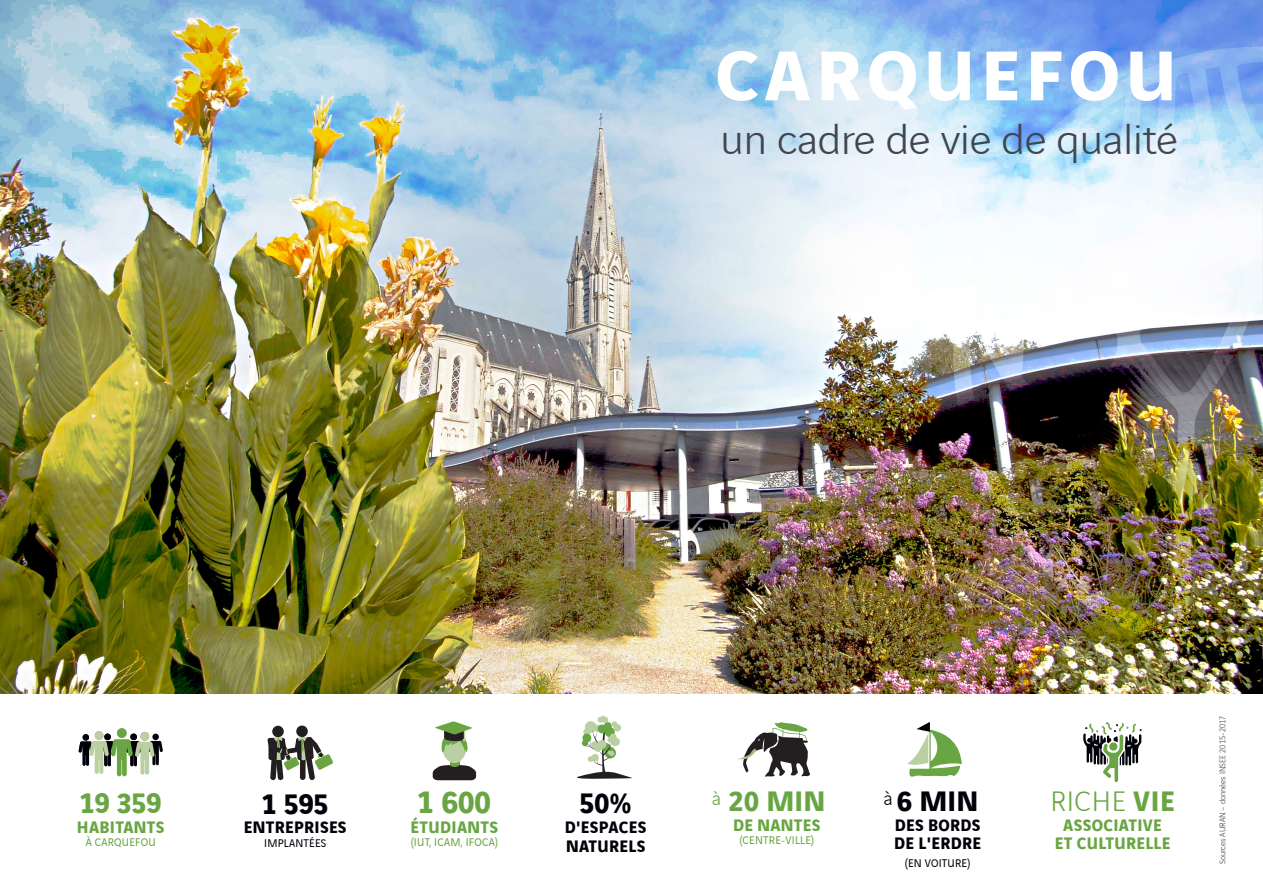
<style>
.page{position:relative;width:1263px;height:893px;background:#fff}
.page>*{position:absolute;margin:0;border:0;box-sizing:border-box;transform-origin:0 0}
.t1{font:700 75px "Vinci Sans";letter-spacing:.07em;color:#fff;scale:1.06 1}
.t2{font:300 45px "Vinci Sans";letter-spacing:-.01em;color:#40454e;scale:1.06 1}
.t3{font:700 32.7px "Vinci Sans";color:#69a643}
.t4{font:700 29.7px "Vinci Sans";color:#010209}
.t5{font:700 29.7px "Vinci Sans";letter-spacing:.01em;color:#69a643}
.t6{font:300 29.7px "Vinci Sans";letter-spacing:.02em;color:#69a643}
.t7{font:300 20.55px "Vinci Sans";color:#010209}
.t8{font:300 20.55px "Vinci Sans";color:#69a643}
.t9{font:700 17.55px "Vinci Sans";letter-spacing:.02em;color:#69a643}
.t10{font:700 17.55px/18px "Vinci Sans";letter-spacing:.02em;color:#010209}
.t11{font:11.7px "Vinci Sans";letter-spacing:.02em;color:#69a643}
.t12{font:11.7px "Vinci Sans";letter-spacing:.02em;color:#010209}
.t13{font:300 9px "Vinci Sans";color:#40454e;scale:.94 1}
.s1{font-weight:700}
</style>
<div class="page">
<img style="left:0;top:0;width:1263px;height:694px">
<svg style="left:433px;top:721px;width:43px;height:59px"></svg>
<div style="left:272px;top:726px;width:12px;height:11px;background:#231f20;border-radius:50%"></div>
<div style="left:296px;top:725px;width:12px;height:12px;background:#231f20;border-radius:50%"></div>
<svg style="left:267px;top:737px;width:66px;height:43px"></svg>
<svg style="left:79px;top:728px;width:84px;height:48px"></svg>
<svg style="left:907px;top:722px;width:55px;height:55px"></svg>
<svg style="left:738px;top:722px;width:72px;height:55px"></svg>
<svg style="left:577px;top:716px;width:55px;height:63px"></svg>
<svg style="left:1083px;top:722px;width:59px;height:60px"></svg>
<img style="left:953px;top:46px;width:310px;height:615px">
<svg style="left:1262px;top:47px;width:1px;height:612px"></svg>
<p class="t1" style="left:715px;top:16px;width:437px">CARQUEFOU</p>
<p class="t2" style="left:720px;top:107px;width:433px">un cadre de vie de qualité</p>
<p class="t5" style="left:80px;top:780px;width:83px">19 359</p>
<p class="t9" style="left:77px;top:813px;width:89px">HABITANTS</p>
<p class="t11" style="left:86px;top:833px;width:72px">À CARQUEFOU</p>
<p class="t4" style="left:262px;top:780px;width:68px">1 595</p>
<p class="t10" style="left:244px;top:817px;width:104px">ENTREPRISES</p>
<p class="t12" style="left:264px;top:834px;width:64px">IMPLANTÉES</p>
<p class="t3" style="left:418px;top:777px;width:75px">1 600</p>
<p class="t9" style="left:411px;top:813px;width:89px">ÉTUDIANTS</p>
<p class="t11" style="left:411px;top:834px;width:88px">(IUT, ICAM, IFOCA)</p>
<p class="t4" style="left:579px;top:780px;width:54px">50%</p>
<p class="t10" style="left:565px;top:815px;width:83px;line-height:19.5px">D'ESPACES<br>NATURELS</p>
<p class="t8" style="left:712px;top:783px;width:10px">à</p>
<p class="t5" style="left:728px;top:778px;width:98px">20 MIN</p>
<p class="t7" style="left:884px;top:783px;width:10px">à</p>
<p class="t9" style="left:733px;top:811px;width:89px">DE NANTES</p>
<p class="t11" style="left:740px;top:831px;width:76px">(CENTRE-VILLE)</p>
<p class="t4" style="left:897px;top:778px;width:83px">6 MIN</p>
<p class="t10" style="left:894px;top:814px;width:88px">DES BORDS<br>DE L'ERDRE</p>
<p class="t12" style="left:905px;top:854px;width:66px">(EN VOITURE)</p>
<p class="t6" style="left:1050px;top:780px;width:126px">RICHE <span class="s1">VIE</span></p>
<p class="t9" style="left:1063px;top:811px;width:100px">ASSOCIATIVE</p>
<p class="t9" style="left:1055px;top:829px;width:117px">ET CULTURELLE</p>
<p class="t13" style="left:1216px;top:864px;width:159px;rotate:-90deg">Sources AURAN – données INSEE 2015-2017</p>
</div>
